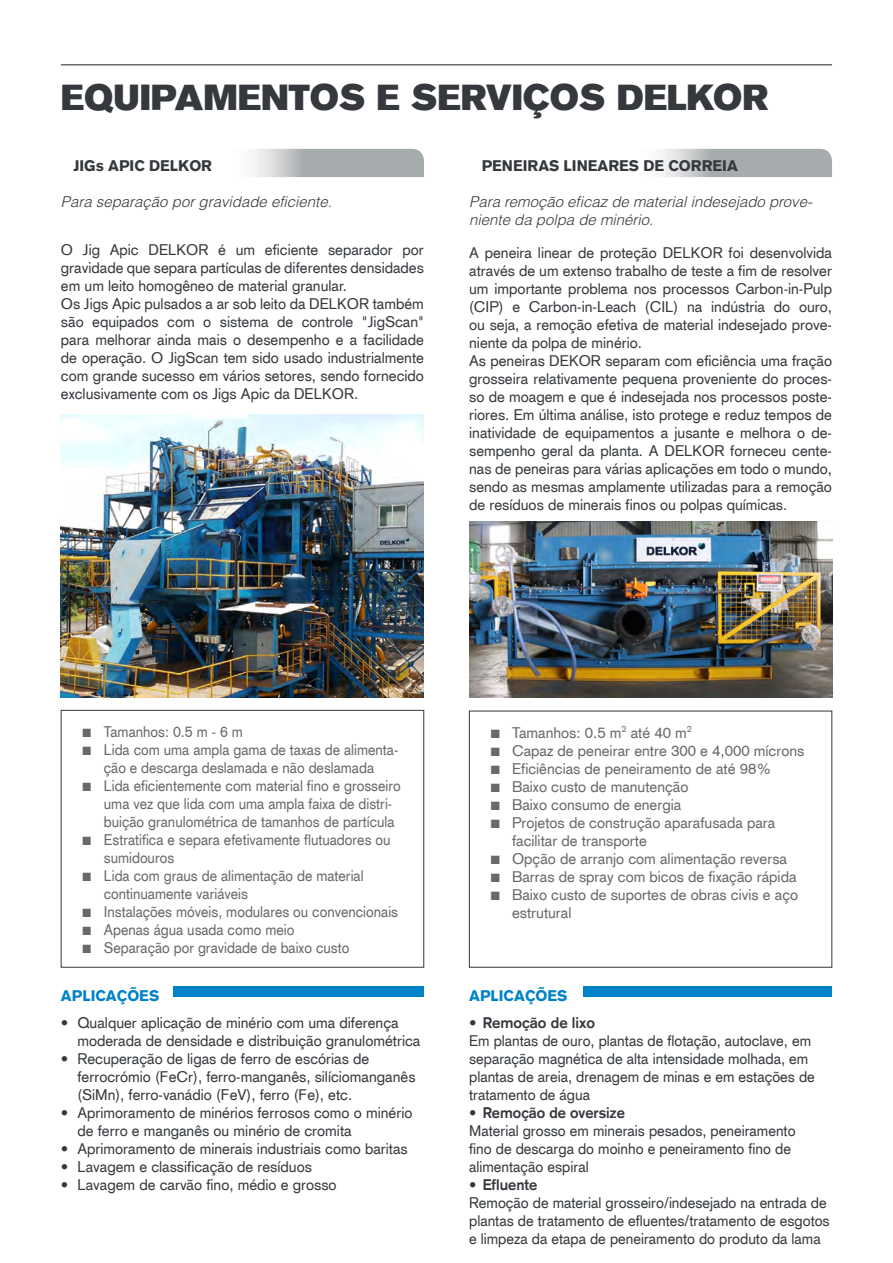
<style>
.page{position:relative;width:893px;height:1263px;background:#fff}
.page>*{position:absolute;margin:0;border:0;box-sizing:border-box;transform-origin:0 0}
.MediumQuote_22_24B{font:36px "Akzidenz Grotesk BQ Super";color:#35393d}
.MediumQuote_22_24B-2{font:15px/18px "Akzidenz Grotesk";color:#35393d}
.t1{font:15px/18px "Akzidenz Grotesk";color:#57585a;scale:.95 1}
.t2{font:15px/18px "Akzidenz Grotesk";color:#57585a}
.MediumQuote_22_24B-3{font:italic 300 15px/18px "Helvetica";color:#35393d}
.MediumQuote_22_24B-4{font:700 15px "Akzidenz Grotesk";color:#35393d}
.MediumQuote_22_24B-5{font:900 15px "Akzidenz Grotesk";color:#35393d}
.MediumQuote_22_24B-6{font:900 15px "Akzidenz Grotesk";color:#0082c8}
.s1{font-weight:400}
</style>
<div class="page">
<hr style="left:61px;top:64px;width:771px;height:1px;background:#231f20">
<svg style="left:252px;top:149px;width:172px;height:28px;background:#b4b7b9"></svg>
<svg style="left:660px;top:149px;width:172px;height:28px;background:#b4b8b9"></svg>
<div style="left:584px;top:986px;width:248px;height:10px;background:#0082c8"></div>
<div style="left:174px;top:986px;width:250px;height:10px;background:#0082c8"></div>
<img style="left:61px;top:414px;width:363px;height:283px">
<img style="left:469px;top:522px;width:363px;height:175px">
<p class="MediumQuote_22_24B" style="left:61px;top:76px;width:708px">EQUIPAMENTOS E SERVIÇOS DELKOR</p>
<p class="MediumQuote_22_24B-5" style="left:73px;top:156px;width:140px">JIGs APIC DELKOR</p>
<p class="MediumQuote_22_24B-3" style="left:61px;top:192px;width:272px">Para separação por gravidade eficiente.</p>
<p class="MediumQuote_22_24B-2" style="left:61px;top:240px;width:364px;text-align:justify">O Jig Apic DELKOR é um eficiente separador por gravidade que separa partículas de diferentes densidades em um leito homogêneo de material granular.</p>
<p class="MediumQuote_22_24B-2" style="left:61px;top:294px;width:364px;text-align:justify">Os Jigs Apic pulsados a ar sob leito da DELKOR também são equipados com o sistema de controle "JigScan" para melhorar ainda mais o desempenho e a facilidade de operação. O JigScan tem sido usado industrialmente com grande sucesso em vários setores, sendo fornecido exclusivamente com os Jigs Apic da DELKOR.</p>
<p class="MediumQuote_22_24B-5" style="left:482px;top:156px;width:258px">PENEIRAS LINEARES DE CORREIA</p>
<p class="MediumQuote_22_24B-3" style="left:469px;top:192px;width:345px">Para remoção eficaz de material indesejado prove&shy;niente da polpa de minério.</p>
<p class="MediumQuote_22_24B-2" style="left:469px;top:243px;width:364px;text-align:justify">A peneira linear de proteção DELKOR foi desenvolvida através de um extenso trabalho de teste a fim de resolver um importante problema nos processos Carbon-in-Pulp (CIP) e Carbon-in-Leach (CIL) na indústria do ouro, ou seja, a remoção efetiva de material indesejado prove&shy;niente da polpa de minério.</p>
<p class="MediumQuote_22_24B-2" style="left:469px;top:351px;width:364px;text-align:justify">As peneiras DEKOR separam com eficiência uma fração grosseira relativamente pequena proveniente do proces&shy;so de moagem e que é indesejada nos processos poste&shy;riores. Em última análise, isto protege e reduz tempos de inatividade de equipamentos a jusante e melhora o de&shy;sempenho geral da planta. A DELKOR forneceu cente&shy;nas de peneiras para várias aplicações em todo o mundo, sendo as mesmas amplamente utilizadas para a remoção de resíduos de minerais finos ou polpas químicas.</p>
<p class="t1" style="left:83px;top:723px;width:170px">■ Tamanhos: 0.5 m - 6 m</p>
<p class="t1" style="left:83px;top:741px;width:334px;text-align:center">■ Lida com uma ampla gama de taxas de alimenta&shy;ção e descarga deslamada e não deslamada</p>
<p class="t1" style="left:104px;top:777px;width:314px;text-indent:-21px">■ Lida eficientemente com material fino e grosseiro uma vez que lida com uma ampla faixa de distri&shy;buição granulométrica de tamanhos de partícula</p>
<p class="t1" style="left:104px;top:831px;width:303px;text-indent:-21px">■ Estratifica e separa efetivamente flutuadores ou sumidouros</p>
<p class="t1" style="left:104px;top:867px;width:275px;text-indent:-21px">■ Lida com graus de alimentação de material continuamente variáveis</p>
<p class="t1" style="left:83px;top:903px;width:334px">■ Instalações móveis, modulares ou convencionais</p>
<p class="t1" style="left:83px;top:921px;width:224px">■ Apenas água usada como meio</p>
<p class="t1" style="left:83px;top:939px;width:282px">■ Separação por gravidade de baixo custo</p>
<p class="MediumQuote_22_24B-6" style="left:61px;top:985px;width:100px">APLICAÇÕES</p>
<p class="MediumQuote_22_24B-2" style="left:77px;top:1013px;width:344px;text-indent:-16px">• Qualquer aplicação de minério com uma diferença moderada de densidade e distribuição granulométrica</p>
<p class="MediumQuote_22_24B-2" style="left:77px;top:1049px;width:340px;text-indent:-16px">• Recuperação de ligas de ferro de escórias de ferrocrómio (FeCr), ferro-manganês, silíciomanganês (SiMn), ferro-vanádio (FeV), ferro (Fe), etc.</p>
<p class="MediumQuote_22_24B-2" style="left:77px;top:1103px;width:336px;text-indent:-16px">• Aprimoramento de minérios ferrosos como o minério de ferro e manganês ou minério de cromita</p>
<p class="MediumQuote_22_24B-2" style="left:61px;top:1139px;width:348px">• Aprimoramento de minerais industriais como baritas</p>
<p class="MediumQuote_22_24B-2" style="left:61px;top:1157px;width:252px">• Lavagem e classificação de resíduos</p>
<p class="MediumQuote_22_24B-2" style="left:61px;top:1175px;width:277px">• Lavagem de carvão fino, médio e grosso</p>
<p class="t2" style="left:491px;top:724px;width:203px">■ Tamanhos: 0.5 m<sup>2</sup> até 40 m<sup>2</sup></p>
<p class="t2" style="left:491px;top:742px;width:315px">■ Capaz de peneirar entre 300 e 4,000 mícrons</p>
<p class="t2" style="left:491px;top:760px;width:282px">■ Eficiências de peneiramento de até 98%</p>
<p class="t2" style="left:491px;top:778px;width:199px">■ Baixo custo de manutenção</p>
<p class="t2" style="left:491px;top:796px;width:192px">■ Baixo consumo de energia</p>
<p class="t2" style="left:512px;top:814px;width:265px;text-indent:-21px">■ Projetos de construção aparafusada para facilitar de transporte</p>
<p class="t2" style="left:491px;top:850px;width:298px">■ Opção de arranjo com alimentação reversa</p>
<p class="t2" style="left:491px;top:868px;width:307px">■ Barras de spray com bicos de fixação rápida</p>
<p class="t2" style="left:512px;top:886px;width:288px;text-indent:-21px">■ Baixo custo de suportes de obras civis e aço estrutural</p>
<p class="MediumQuote_22_24B-6" style="left:469px;top:985px;width:100px">APLICAÇÕES</p>
<p class="MediumQuote_22_24B-4" style="left:469px;top:1013px;width:127px"><span class="s1">•</span> Remoção de lixo</p>
<p class="MediumQuote_22_24B-2" style="left:469px;top:1031px;width:347px">Em plantas de ouro, plantas de flotação, autoclave, em separação magnética de alta intensidade molhada, em plantas de areia, drenagem de minas e em estações de tratamento de água</p>
<p class="MediumQuote_22_24B-4" style="left:469px;top:1103px;width:157px"><span class="s1">•</span> Remoção de oversize</p>
<p class="MediumQuote_22_24B-2" style="left:469px;top:1121px;width:328px">Material grosso em minerais pesados, peneiramento fino de descarga do moinho e peneiramento fino de alimentação espiral</p>
<p class="MediumQuote_22_24B-4" style="left:469px;top:1175px;width:70px"><span class="s1">•</span> Efluente</p>
<p class="MediumQuote_22_24B-2" style="left:469px;top:1193px;width:362px">Remoção de material grosseiro/indesejado na entrada de plantas de tratamento de efluentes/tratamento de esgotos e limpeza da etapa de peneiramento do produto da lama</p>
</div>
